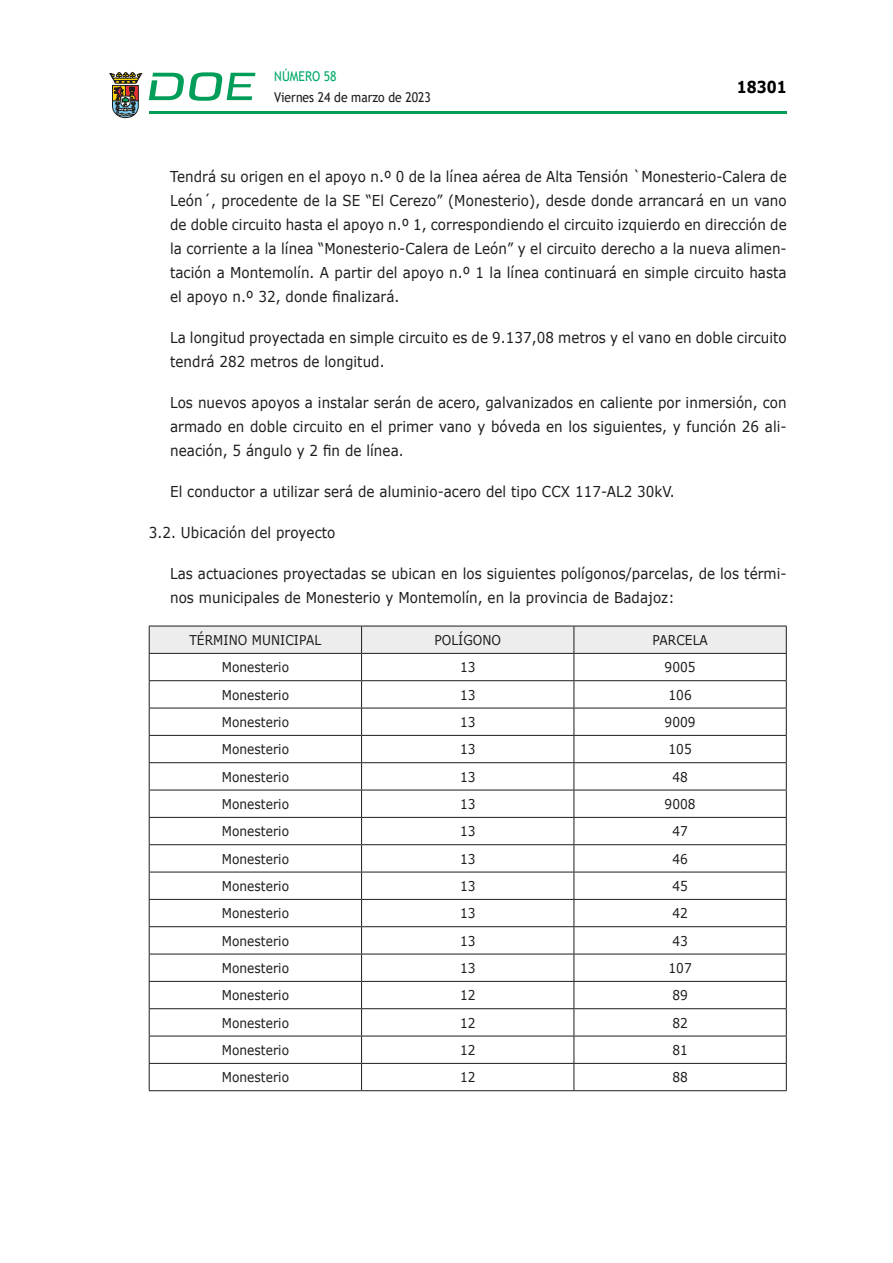
<style>
.page{position:relative;width:893px;height:1263px;background:#fff}
.page>*{position:absolute;margin:0;border:0;box-sizing:border-box;transform-origin:0 0}
.t1{font:700 16.5px "Verdana";color:#000;scale:.85 1}
.CUERPO_DE_TEXTO{font:15px/24px "Verdana";letter-spacing:.005em;color:#1d1d1b;text-align:justify;scale:.9 1}
.CUERPO_DE_TEXTO-2{font:13.5px "Verdana";letter-spacing:.005em;color:#1d1d1b;scale:.9 1}
.TABLATITULO{font:13.5px "Verdana";letter-spacing:.005em;color:#1d1d1b;scale:.9 1}
.t2{font:13.5px "Trebuchet MS";color:#1d1d1b;scale:.9 1}
.t3{font:13.5px "Trebuchet MS";color:#00ab67;scale:.9 1}
</style>
<div class="page">
<hr style="left:149px;top:111px;width:638px;height:3px;background:#009e59">
<svg style="left:109px;top:72px;width:33px;height:46px"></svg>
<svg style="left:149px;top:72px;width:106px;height:29px"></svg>
<hr style="left:149px;top:1090px;width:213px;height:1px;background:#1d1d1b">
<hr style="left:362px;top:1090px;width:212px;height:1px;background:#1d1d1b">
<hr style="left:574px;top:1090px;width:213px;height:1px;background:#1d1d1b">
<svg style="left:149px;top:626px;width:638px;height:464px"></svg>
<p class="t3" style="left:274px;top:67px;width:71px">NÚMERO 58</p>
<p class="t2" style="left:274px;top:88px;width:176px">Viernes 24 de marzo de 2023</p>
<p class="t1" style="left:737px;top:75px;width:60px">18301</p>
<p class="CUERPO_DE_TEXTO" style="left:170px;top:164px;width:687px">Tendrá su origen en el apoyo n.º 0 de la línea aérea de Alta Tensión `Monesterio-Calera de León´, procedente de la SE “El Cerezo” (Monesterio), desde donde arrancará en un vano de doble circuito hasta el apoyo n.º 1, correspondiendo el circuito izquierdo en dirección de la corriente a la línea “Monesterio-Calera de León” y el circuito derecho a la nueva alimen&shy;tación a Montemolín. A partir del apoyo n.º 1 la línea continuará en simple circuito hasta el apoyo n.º 32, donde finalizará.</p>
<p class="CUERPO_DE_TEXTO" style="left:170px;top:325px;width:687px">La longitud proyectada en simple circuito es de 9.137,08 metros y el vano en doble circuito tendrá 282 metros de longitud.</p>
<p class="CUERPO_DE_TEXTO" style="left:170px;top:390px;width:687px">Los nuevos apoyos a instalar serán de acero, galvanizados en caliente por inmersión, con armado en doble circuito en el primer vano y bóveda en los siguientes, y función 26 ali&shy;neación, 5 ángulo y 2 fin de línea.</p>
<p class="CUERPO_DE_TEXTO" style="left:170px;top:479px;width:562px">El conductor a utilizar será de aluminio-acero del tipo CCX 117-AL2 30kV.</p>
<p class="CUERPO_DE_TEXTO" style="left:149px;top:520px;width:209px">3.2. Ubicación del proyecto</p>
<p class="CUERPO_DE_TEXTO" style="left:170px;top:561px;width:687px">Las actuaciones proyectadas se ubican en los siguientes polígonos/parcelas, de los térmi&shy;nos municipales de Monesterio y Montemolín, en la provincia de Badajoz:</p>
<p class="TABLATITULO" style="left:189px;top:631px;width:148px">TÉRMINO MUNICIPAL</p>
<p class="TABLATITULO" style="left:434px;top:631px;width:76px">POLÍGONO</p>
<p class="TABLATITULO" style="left:652px;top:631px;width:63px">PARCELA</p>
<p class="CUERPO_DE_TEXTO-2" style="left:222px;top:658px;width:76px">Monesterio</p>
<p class="CUERPO_DE_TEXTO-2" style="left:460px;top:658px;width:19px">13</p>
<p class="CUERPO_DE_TEXTO-2" style="left:665px;top:658px;width:36px">9005</p>
<p class="CUERPO_DE_TEXTO-2" style="left:222px;top:685px;width:76px">Monesterio</p>
<p class="CUERPO_DE_TEXTO-2" style="left:460px;top:685px;width:19px">13</p>
<p class="CUERPO_DE_TEXTO-2" style="left:668px;top:685px;width:27px">106</p>
<p class="CUERPO_DE_TEXTO-2" style="left:222px;top:713px;width:76px">Monesterio</p>
<p class="CUERPO_DE_TEXTO-2" style="left:460px;top:713px;width:19px">13</p>
<p class="CUERPO_DE_TEXTO-2" style="left:665px;top:713px;width:36px">9009</p>
<p class="CUERPO_DE_TEXTO-2" style="left:222px;top:740px;width:76px">Monesterio</p>
<p class="CUERPO_DE_TEXTO-2" style="left:460px;top:740px;width:19px">13</p>
<p class="CUERPO_DE_TEXTO-2" style="left:668px;top:740px;width:27px">105</p>
<p class="CUERPO_DE_TEXTO-2" style="left:222px;top:767px;width:76px">Monesterio</p>
<p class="CUERPO_DE_TEXTO-2" style="left:460px;top:767px;width:19px">13</p>
<p class="CUERPO_DE_TEXTO-2" style="left:672px;top:767px;width:19px">48</p>
<p class="CUERPO_DE_TEXTO-2" style="left:222px;top:795px;width:76px">Monesterio</p>
<p class="CUERPO_DE_TEXTO-2" style="left:460px;top:795px;width:19px">13</p>
<p class="CUERPO_DE_TEXTO-2" style="left:665px;top:795px;width:36px">9008</p>
<p class="CUERPO_DE_TEXTO-2" style="left:222px;top:822px;width:76px">Monesterio</p>
<p class="CUERPO_DE_TEXTO-2" style="left:460px;top:822px;width:19px">13</p>
<p class="CUERPO_DE_TEXTO-2" style="left:672px;top:822px;width:19px">47</p>
<p class="CUERPO_DE_TEXTO-2" style="left:222px;top:849px;width:76px">Monesterio</p>
<p class="CUERPO_DE_TEXTO-2" style="left:460px;top:849px;width:19px">13</p>
<p class="CUERPO_DE_TEXTO-2" style="left:672px;top:849px;width:19px">46</p>
<p class="CUERPO_DE_TEXTO-2" style="left:222px;top:877px;width:76px">Monesterio</p>
<p class="CUERPO_DE_TEXTO-2" style="left:460px;top:877px;width:19px">13</p>
<p class="CUERPO_DE_TEXTO-2" style="left:672px;top:877px;width:19px">45</p>
<p class="CUERPO_DE_TEXTO-2" style="left:222px;top:904px;width:76px">Monesterio</p>
<p class="CUERPO_DE_TEXTO-2" style="left:460px;top:904px;width:19px">13</p>
<p class="CUERPO_DE_TEXTO-2" style="left:672px;top:904px;width:19px">42</p>
<p class="CUERPO_DE_TEXTO-2" style="left:222px;top:931px;width:76px">Monesterio</p>
<p class="CUERPO_DE_TEXTO-2" style="left:460px;top:931px;width:19px">13</p>
<p class="CUERPO_DE_TEXTO-2" style="left:672px;top:931px;width:19px">43</p>
<p class="CUERPO_DE_TEXTO-2" style="left:222px;top:959px;width:76px">Monesterio</p>
<p class="CUERPO_DE_TEXTO-2" style="left:460px;top:959px;width:19px">13</p>
<p class="CUERPO_DE_TEXTO-2" style="left:668px;top:959px;width:27px">107</p>
<p class="CUERPO_DE_TEXTO-2" style="left:222px;top:986px;width:76px">Monesterio</p>
<p class="CUERPO_DE_TEXTO-2" style="left:460px;top:986px;width:19px">12</p>
<p class="CUERPO_DE_TEXTO-2" style="left:672px;top:986px;width:19px">89</p>
<p class="CUERPO_DE_TEXTO-2" style="left:222px;top:1013px;width:76px">Monesterio</p>
<p class="CUERPO_DE_TEXTO-2" style="left:460px;top:1013px;width:19px">12</p>
<p class="CUERPO_DE_TEXTO-2" style="left:672px;top:1013px;width:19px">82</p>
<p class="CUERPO_DE_TEXTO-2" style="left:222px;top:1041px;width:76px">Monesterio</p>
<p class="CUERPO_DE_TEXTO-2" style="left:460px;top:1041px;width:19px">12</p>
<p class="CUERPO_DE_TEXTO-2" style="left:672px;top:1041px;width:19px">81</p>
<p class="CUERPO_DE_TEXTO-2" style="left:222px;top:1068px;width:76px">Monesterio</p>
<p class="CUERPO_DE_TEXTO-2" style="left:460px;top:1068px;width:19px">12</p>
<p class="CUERPO_DE_TEXTO-2" style="left:672px;top:1068px;width:19px">88</p>
</div>
